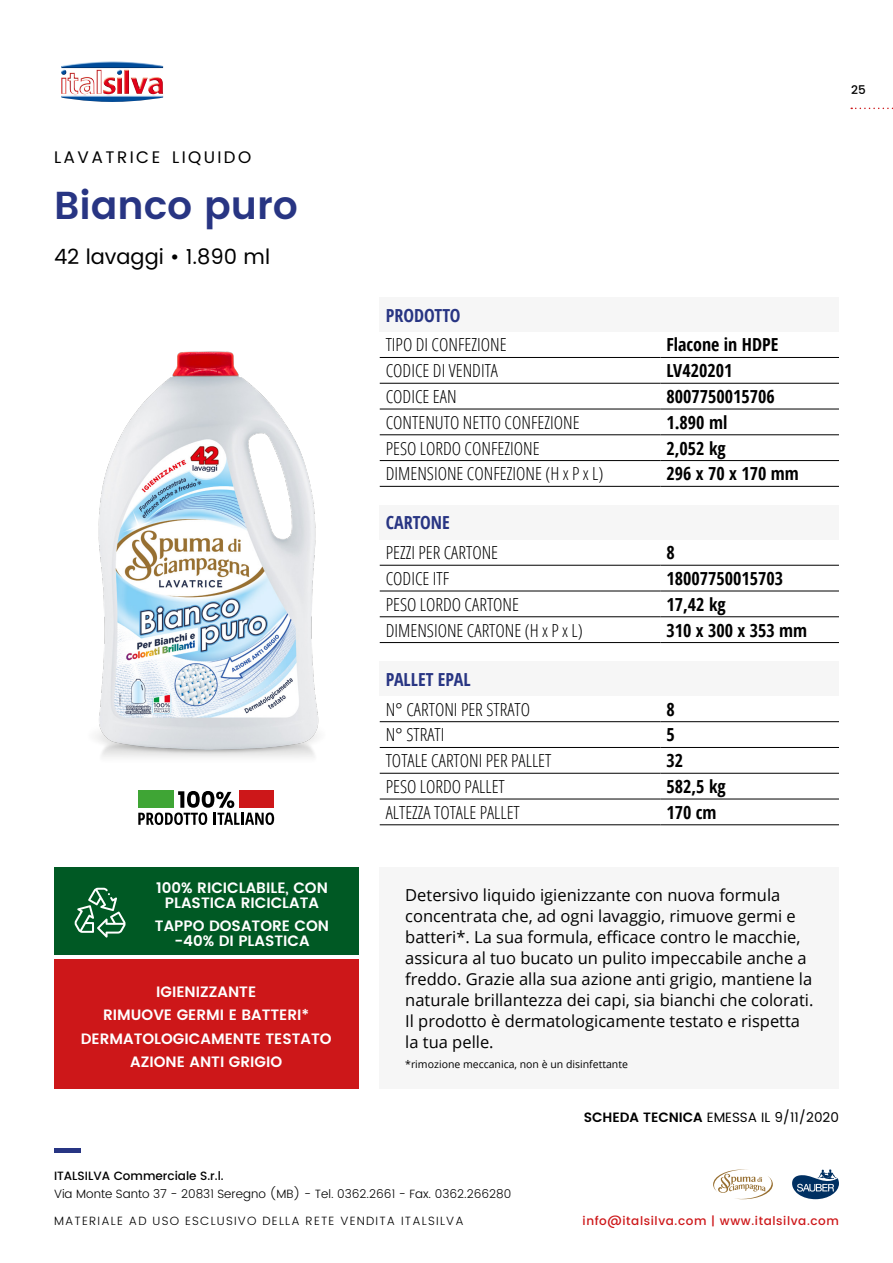
<style>
.page{position:relative;width:893px;height:1263px;background:#fff}
.page>*{position:absolute;margin:0;border:0;box-sizing:border-box;transform-origin:0 0}
.t1{font:600 39px "Poppins";color:#283583}
.t2{font:21px "Poppins";color:#000}
.t3{font:300 condensed 18px "Open Sans";color:#000}
.t4{font:700 18px "Open Sans Condensed";color:#000}
.t5{font:700 18px "Open Sans Condensed";color:#283583}
.t6{font:16.8px "Poppins";letter-spacing:.145em;color:#000}
.t7{font:16.5px/21px "Open Sans";color:#000}
.t8{font:600 15px/23.5px "Poppins";color:#fff;text-align:center}
.t9{font:13.5px "Poppins";color:#000}
.t10{font:300 12px "Poppins";color:#000}
.t11{font:300 12px "Poppins";letter-spacing:.1em;color:#000}
.t12{font:500 12px "Poppins";letter-spacing:.05em;color:#cd1719}
.t13{font:500 12px "Poppins";color:#000}
.t14{font:10.5px "Open Sans";color:#000}
.s1{font-weight:600}
</style>
<div class="page">
<svg style="left:851px;top:108px;width:42px;height:1px"></svg>
<hr style="left:54px;top:1148px;width:26px;height:4px;background:#283583">
<img style="left:61px;top:61px;width:102px;height:41px">
<svg style="left:792px;top:1169px;width:47px;height:30px"></svg>
<svg style="left:713px;top:1169px;width:60px;height:31px"></svg>
<div style="left:380px;top:867px;width:459px;height:222px;background:#f6f6f6"></div>
<div style="left:380px;top:298px;width:459px;height:34px;background:#f6f6f6"></div>
<hr style="left:380px;top:357px;width:280px;height:1px;background:#000">
<hr style="left:660px;top:357px;width:179px;height:1px;background:#000">
<hr style="left:380px;top:383px;width:280px;height:1px;background:#000">
<hr style="left:660px;top:383px;width:179px;height:1px;background:#000">
<hr style="left:380px;top:409px;width:280px;height:1px;background:#000">
<hr style="left:660px;top:409px;width:179px;height:1px;background:#000">
<hr style="left:380px;top:434px;width:280px;height:1px;background:#000">
<hr style="left:660px;top:434px;width:179px;height:1px;background:#000">
<hr style="left:380px;top:460px;width:280px;height:1px;background:#000">
<hr style="left:660px;top:460px;width:179px;height:1px;background:#000">
<hr style="left:380px;top:486px;width:280px;height:1px;background:#000">
<hr style="left:660px;top:486px;width:179px;height:1px;background:#000">
<div style="left:380px;top:505px;width:459px;height:34px;background:#f6f6f6"></div>
<hr style="left:380px;top:565px;width:280px;height:1px;background:#000">
<hr style="left:660px;top:565px;width:179px;height:1px;background:#000">
<hr style="left:380px;top:591px;width:280px;height:1px;background:#000">
<hr style="left:660px;top:591px;width:179px;height:1px;background:#000">
<hr style="left:380px;top:616px;width:280px;height:1px;background:#000">
<hr style="left:660px;top:616px;width:179px;height:1px;background:#000">
<hr style="left:380px;top:642px;width:280px;height:1px;background:#000">
<hr style="left:660px;top:642px;width:179px;height:1px;background:#000">
<div style="left:380px;top:662px;width:459px;height:34px;background:#f6f6f6"></div>
<hr style="left:380px;top:721px;width:280px;height:1px;background:#000">
<hr style="left:660px;top:721px;width:179px;height:1px;background:#000">
<hr style="left:380px;top:747px;width:280px;height:1px;background:#000">
<hr style="left:660px;top:747px;width:179px;height:1px;background:#000">
<hr style="left:380px;top:773px;width:280px;height:1px;background:#000">
<hr style="left:660px;top:773px;width:179px;height:1px;background:#000">
<hr style="left:380px;top:799px;width:280px;height:1px;background:#000">
<hr style="left:660px;top:799px;width:179px;height:1px;background:#000">
<hr style="left:380px;top:824px;width:280px;height:1px;background:#000">
<hr style="left:660px;top:824px;width:179px;height:1px;background:#000">
<img style="left:95px;top:351px;width:224px;height:407px">
<div style="left:54px;top:959px;width:304px;height:130px;background:#cd1719"></div>
<div style="left:54px;top:867px;width:304px;height:88px;background:#005924"></div>
<svg style="left:74px;top:888px;width:52px;height:49px"></svg>
<svg style="left:138px;top:791px;width:136px;height:34px"></svg>
<p class="t6" style="left:54px;top:145px;width:199px">LAVATRICE LIQUIDO</p>
<h1 class="t1" style="left:54px;top:176px;width:245px">Bianco puro</h1>
<p class="t2" style="left:54px;top:241px;width:218px">42 lavaggi • 1.890 ml</p>
<p class="t13" style="left:851px;top:80px;width:16px">25</p>
<p class="t5" style="left:386px;top:302px;width:76px">PRODOTTO</p>
<p class="t3" style="left:386px;top:333px;width:122px">TIPO DI CONFEZIONE</p>
<p class="t4" style="left:666px;top:332px;width:113px">Flacone in HDPE</p>
<p class="t3" style="left:386px;top:358px;width:114px">CODICE DI VENDITA</p>
<p class="t4" style="left:666px;top:358px;width:67px">LV420201</p>
<p class="t3" style="left:386px;top:384px;width:72px">CODICE EAN</p>
<p class="t4" style="left:666px;top:384px;width:110px">8007750015706</p>
<p class="t3" style="left:386px;top:410px;width:195px">CONTENUTO NETTO CONFEZIONE</p>
<p class="t4" style="left:666px;top:410px;width:62px">1.890 ml</p>
<p class="t3" style="left:386px;top:436px;width:155px">PESO LORDO CONFEZIONE</p>
<p class="t4" style="left:666px;top:435px;width:61px">2,052 kg</p>
<p class="t3" style="left:386px;top:462px;width:219px">DIMENSIONE CONFEZIONE (H x P x L)</p>
<p class="t4" style="left:666px;top:461px;width:134px">296 x 70 x 170 mm</p>
<p class="t5" style="left:386px;top:510px;width:66px">CARTONE</p>
<p class="t3" style="left:386px;top:540px;width:114px">PEZZI PER CARTONE</p>
<p class="t4" style="left:666px;top:540px;width:10px">8</p>
<p class="t3" style="left:386px;top:566px;width:65px">CODICE ITF</p>
<p class="t4" style="left:666px;top:566px;width:118px">18007750015703</p>
<p class="t3" style="left:386px;top:592px;width:135px">PESO LORDO CARTONE</p>
<p class="t4" style="left:666px;top:592px;width:61px">17,42 kg</p>
<p class="t3" style="left:386px;top:618px;width:199px">DIMENSIONE CARTONE (H x P x L)</p>
<p class="t4" style="left:666px;top:617px;width:142px">310 x 300 x 353 mm</p>
<p class="t5" style="left:386px;top:667px;width:87px">PALLET EPAL</p>
<p class="t3" style="left:386px;top:697px;width:146px">N° CARTONI PER STRATO</p>
<p class="t4" style="left:666px;top:697px;width:10px">8</p>
<p class="t3" style="left:386px;top:723px;width:60px">N° STRATI</p>
<p class="t4" style="left:666px;top:722px;width:10px">5</p>
<p class="t3" style="left:386px;top:748px;width:167px">TOTALE CARTONI PER PALLET</p>
<p class="t4" style="left:666px;top:748px;width:18px">32</p>
<p class="t3" style="left:386px;top:774px;width:121px">PESO LORDO PALLET</p>
<p class="t4" style="left:666px;top:774px;width:61px">582,5 kg</p>
<p class="t3" style="left:386px;top:800px;width:136px">ALTEZZA TOTALE PALLET</p>
<p class="t4" style="left:666px;top:800px;width:52px">170 cm</p>
<p class="t8" style="left:156px;top:880px;width:173px;line-height:15px">100% RICICLABILE, CON<br>PLASTICA RICICLATA</p>
<p class="t8" style="left:155px;top:919px;width:176px;line-height:15px">TAPPO DOSATORE CON -40% DI PLASTICA</p>
<p class="t8" style="left:81px;top:980px;width:253px">IGIENIZZANTE<br>RIMUOVE GERMI E BATTERI*<br>DERMATOLOGICAMENTE TESTATO<br>AZIONE ANTI GRIGIO</p>
<p class="t7" style="left:405px;top:884px;width:410px">Detersivo liquido igienizzante con nuova formula concentrata che, ad ogni lavaggio, rimuove germi e batteri*. La sua formula, efficace contro le macchie, assicura al tuo bucato un pulito impeccabile anche a freddo. Grazie alla sua azione anti grigio, mantiene la naturale brillantezza dei capi, sia bianchi che colorati.<br>Il prodotto è dermatologicamente testato e rispetta la tua pelle.</p>
<p class="t14" style="left:405px;top:1057px;width:224px">*rimozione meccanica, non è un disinfettante</p>
<p class="t9" style="left:584px;top:1107px;width:257px"><span class="s1">SCHEDA TECNICA</span> EMESSA IL 9/11/2020</p>
<p class="t13" style="left:54px;top:1167px;width:171px">ITALSILVA Commerciale S.r.l.</p>
<p class="t10" style="left:54px;top:1185px;width:459px">Via Monte Santo 37 - 20831 Seregno (MB) - Tel. 0362.2661 - Fax. 0362.266280</p>
<p class="t11" style="left:54px;top:1212px;width:411px">MATERIALE AD USO ESCLUSIVO DELLA RETE VENDITA ITALSILVA</p>
<p class="t12" style="left:583px;top:1212px;width:258px">info@italsilva.com | www.italsilva.com</p>
</div>
